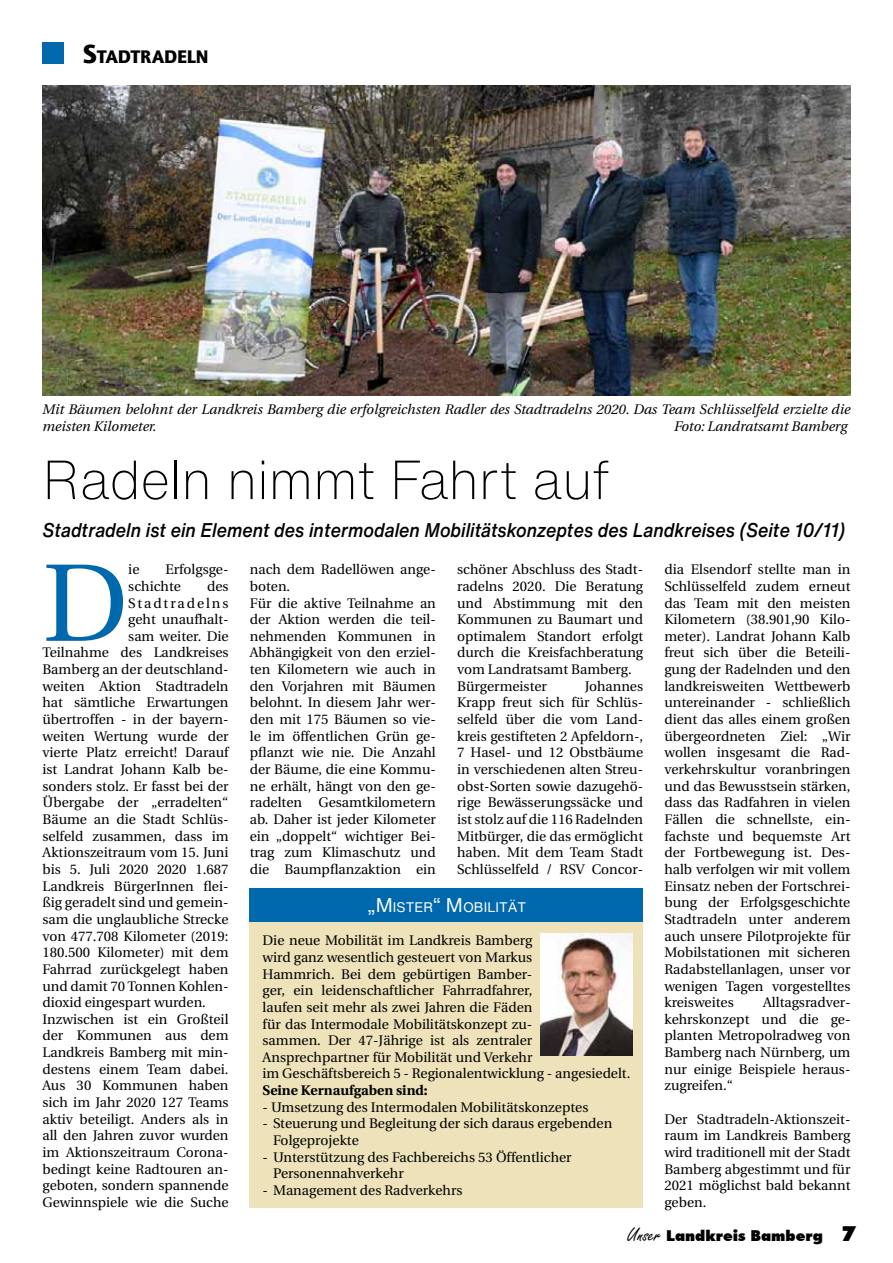
<style>
.page{position:relative;width:893px;height:1263px;background:#fff}
.page>*{position:absolute;margin:0;border:0;box-sizing:border-box;transform-origin:0 0}
.t1{font:110.1px "Utopia";color:#0068ad}
.t2{font:200 54px "Helvetica Now Text";color:#000;scale:.96 1}
.t3{font:italic 500 19.5px "Helvetica Now Text";color:#000;scale:.91 1}
.t4{font:900 18.9px "Quay Sans EF";color:#000}
.t5{font:900 15px "Futura BT";color:#000}
.t6{font:13.8px/16.6px "Utopia";color:#000}
.t7{font:italic 13.8px/16.6px "Utopia";color:#000}
.t8{font:700 13.8px "Utopia";color:#000}
.t9{font:13.8px "Utopia";letter-spacing:.14em;color:#000}
.t10{font:13.65px "Helvetica Now Text";color:#fff}
.s1{font-size:27px}
.s2{font-size:19.5px}
.s3{font-family:"Freestyle Script";font-weight:400;font-size:21px}
.s4{font-size:21px}
</style>
<div class="page">
<div style="left:250px;top:896px;width:393px;height:312px;background:#ede2b9"></div>
<div style="left:250px;top:889px;width:393px;height:33px;background:#0068ad"></div>
<div style="left:43px;top:43px;width:21px;height:21px;background:#0068ad"></div>
<img style="left:43px;top:85px;width:807px;height:310px">
<img style="left:541px;top:933px;width:91px;height:122px">
<h3 class="t4" style="left:83px;top:45px;width:127px"><span class="s1">S</span>TADTRADELN</h3>
<p class="t7" style="left:43px;top:402px;width:809px">Mit Bäumen belohnt der Landkreis Bamberg die erfolgreichsten Radler des Stadtradelns 2020. Das Team Schlüsselfeld erzielte die meisten Kilometer.</p>
<p class="t7" style="left:674px;top:418px;width:175px">Foto: Landratsamt Bamberg</p>
<h2 class="t2" style="left:43px;top:440px;width:592px">Radeln nimmt Fahrt auf</h2>
<h3 class="t3" style="left:43px;top:516px;width:884px">Stadtradeln ist ein Element des intermodalen Mobilitätskonzeptes des Landkreises (Seite 10/11)</h3>
<p class="t6" style="left:250px;top:561px;width:188px">nach dem Radellöwen ange&shy;boten.<br>Für die aktive Teilnahme an der Aktion werden die teil&shy;nehmenden Kommunen in<br>Abhängigkeit von den erziel&shy;ten Kilometern wie auch in den Vorjahren mit Bäumen belohnt. In diesem Jahr wer&shy;den mit 175 Bäumen so vie&shy;le im öffentlichen Grün ge&shy;pflanzt wie nie. Die Anzahl der Bäume, die eine Kommu&shy;ne erhält, hängt von den ge&shy;radelten Gesamtkilometern ab. Daher ist jeder Kilometer ein „doppelt“ wichtiger Bei&shy;trag zum Klimaschutz und die Baumpflanzaktion ein</p>
<p class="t6" style="left:457px;top:561px;width:188px">schöner Abschluss des Stadt&shy;radelns 2020. Die Beratung und Abstimmung mit den<br>Kommunen zu Baumart und optimalem Standort erfolgt durch die Kreisfachberatung vom Landratsamt Bamberg.<br>Bürgermeister</p>
<p class="t6" style="left:128px;top:561px;width:102px;text-indent:37px">Erfolgsge&shy;schichte</p>
<p class="t6" style="left:664px;top:561px;width:188px;text-align:justify">dia Elsendorf stellte man in Schlüsselfeld zudem erneut das Team mit den meisten Kilometern (38.901,90 Kilo&shy;meter). Landrat Johann Kalb freut sich über die Beteili&shy;gung der Radelnden und den landkreisweiten Wettbewerb untereinander - schließlich dient das alles einem großen übergeordneten Ziel: „Wir wollen insgesamt die Rad&shy;verkehrskultur voranbringen und das Bewusstsein stärken, dass das Radfahren in vielen Fällen die schnellste, ein&shy;fachste und bequemste Art der Fortbewegung ist. Des&shy;halb verfolgen wir mit vollem Einsatz neben der Fortschrei&shy;bung der Erfolgsgeschichte Stadtradeln unter anderem auch unsere Pilotprojekte für Mobilstationen mit sicheren Radabstellanlagen, unser vor wenigen Tagen vorgestelltes kreisweites</p>
<h1 class="t1" style="left:43px;top:543px;width:87px">D</h1>
<p class="t6" style="left:128px;top:561px;width:13px">ie</p>
<p class="t6" style="left:207px;top:578px;width:23px">des</p>
<p class="t9" style="left:128px;top:595px;width:102px">Stadtradelns</p>
<p class="t6" style="left:128px;top:611px;width:102px">geht unaufhalt-</p>
<p class="t6" style="left:128px;top:628px;width:102px">sam weiter. Die</p>
<p class="t6" style="left:43px;top:645px;width:188px">Teilnahme des Landkreises</p>
<p class="t6" style="left:43px;top:661px;width:188px">Bamberg an der deutschland-</p>
<p class="t6" style="left:43px;top:678px;width:188px">weiten Aktion Stadtradeln</p>
<p class="t6" style="left:43px;top:695px;width:188px">hat sämtliche Erwartungen</p>
<p class="t6" style="left:43px;top:711px;width:188px">übertroffen - in der bayern-</p>
<p class="t6" style="left:43px;top:728px;width:188px">weiten Wertung wurde der</p>
<p class="t6" style="left:43px;top:745px;width:188px">vierte Platz erreicht! Darauf</p>
<p class="t6" style="left:43px;top:761px;width:188px">ist Landrat Johann Kalb be-</p>
<p class="t6" style="left:43px;top:778px;width:188px">sonders stolz. Er fasst bei der</p>
<p class="t6" style="left:43px;top:795px;width:188px">Übergabe der „erradelten“</p>
<p class="t6" style="left:43px;top:811px;width:188px">Bäume an die Stadt Schlüs-</p>
<p class="t6" style="left:43px;top:828px;width:188px">selfeld zusammen, dass im</p>
<p class="t6" style="left:43px;top:844px;width:188px">Aktionszeitraum vom 15. Juni</p>
<p class="t6" style="left:43px;top:861px;width:187px">bis 5. Juli 2020 2020 1.687</p>
<p class="t6" style="left:43px;top:878px;width:188px">Landkreis BürgerInnen flei-</p>
<p class="t6" style="left:43px;top:894px;width:188px">ßig geradelt sind und gemein-</p>
<p class="t6" style="left:43px;top:911px;width:188px">sam die unglaubliche Strecke</p>
<p class="t6" style="left:43px;top:928px;width:188px">von 477.708 Kilometer (2019:</p>
<p class="t6" style="left:43px;top:944px;width:188px">180.500 Kilometer) mit dem</p>
<p class="t6" style="left:43px;top:961px;width:188px">Fahrrad zurückgelegt haben</p>
<p class="t6" style="left:43px;top:978px;width:188px">und damit 70 Tonnen Kohlen-</p>
<p class="t6" style="left:43px;top:994px;width:165px">dioxid eingespart wurden.</p>
<p class="t6" style="left:43px;top:1011px;width:188px">Inzwischen ist ein Großteil</p>
<p class="t6" style="left:43px;top:1028px;width:188px">der Kommunen aus dem</p>
<p class="t6" style="left:43px;top:1044px;width:188px">Landkreis Bamberg mit min-</p>
<p class="t6" style="left:43px;top:1061px;width:188px">destens einem Team dabei.</p>
<p class="t6" style="left:43px;top:1078px;width:188px">Aus 30 Kommunen haben</p>
<p class="t6" style="left:43px;top:1094px;width:188px">sich im Jahr 2020 127 Teams</p>
<p class="t6" style="left:43px;top:1111px;width:188px">aktiv beteiligt. Anders als in</p>
<p class="t6" style="left:43px;top:1128px;width:188px">all den Jahren zuvor wurden</p>
<p class="t6" style="left:43px;top:1144px;width:188px">im Aktionszeitraum Corona-</p>
<p class="t6" style="left:43px;top:1161px;width:188px">bedingt keine Radtouren an-</p>
<p class="t6" style="left:43px;top:1177px;width:188px">geboten, sondern spannende</p>
<p class="t6" style="left:43px;top:1194px;width:188px">Gewinnspiele wie die Suche</p>
<p class="t6" style="left:457px;top:678px;width:188px;text-align:justify;text-indent:128px">Johannes Krapp freut sich für Schlüs&shy;selfeld über die vom Land&shy;kreis gestifteten 2 Apfeldorn-, 7 Hasel- und 12 Obstbäume in verschiedenen alten Streu&shy;obst-Sorten sowie dazugehö&shy;rige Bewässerungssäcke und ist stolz auf die 116 Radelnden Mitbürger, die das ermöglicht haben. Mit dem Team Stadt Schlüsselfeld / RSV Concor-</p>
<p class="t10" style="left:367px;top:897px;width:161px"><span class="s2">„M</span>ISTER<span class="s2">“ M</span>OBILITÄT</p>
<p class="t6" style="left:263px;top:932px;width:369px">Die neue Mobilität im Landkreis Bamberg<br>wird ganz wesentlich gesteuert von Markus<br>Hammrich. Bei dem gebürtigen Bamber-<br>ger, ein leidenschaftlicher Fahrradfahrer,<br>laufen seit mehr als zwei Jahren die Fäden<br>für das Intermodale Mobilitätskonzept zu-<br>sammen. Der 47-Jährige ist als zentraler Ansprechpartner für Mobilität und Verkehr<br>im Geschäftsbereich 5 - Regionalentwicklung - angesiedelt.</p>
<p class="t8" style="left:263px;top:1082px;width:167px">Seine Kernaufgaben sind:</p>
<p class="t6" style="left:263px;top:1099px;width:327px">- Umsetzung des Intermodalen Mobilitätskonzeptes</p>
<p class="t6" style="left:273px;top:1116px;width:341px;text-indent:-11px">- Steuerung und Begleitung der sich daraus ergebenden<br>Folgeprojekte</p>
<p class="t6" style="left:273px;top:1149px;width:300px;text-indent:-11px">- Unterstützung des Fachbereichs 53 Öffentlicher<br>Personennahverkehr</p>
<p class="t6" style="left:263px;top:1182px;width:201px">- Management des Radverkehrs</p>
<p class="t5" style="left:627px;top:1226px;width:230px"><span class="s3">Unser</span> Landkreis Bamberg <span class="s4">7</span></p>
<p class="t6" style="left:664px;top:994px;width:188px;text-align:justify;text-indent:99px">Alltagsradver&shy;kehrskonzept und die ge&shy;planten Metropolradweg von Bamberg nach Nürnberg, um nur einige Beispiele heraus&shy;zugreifen.“</p>
<p class="t6" style="left:664px;top:1111px;width:188px;text-align:justify">Der Stadtradeln-Aktionszeit&shy;raum im Landkreis Bamberg wird traditionell mit der Stadt Bamberg abgestimmt und für 2021 möglichst bald bekannt geben.</p>
</div>
